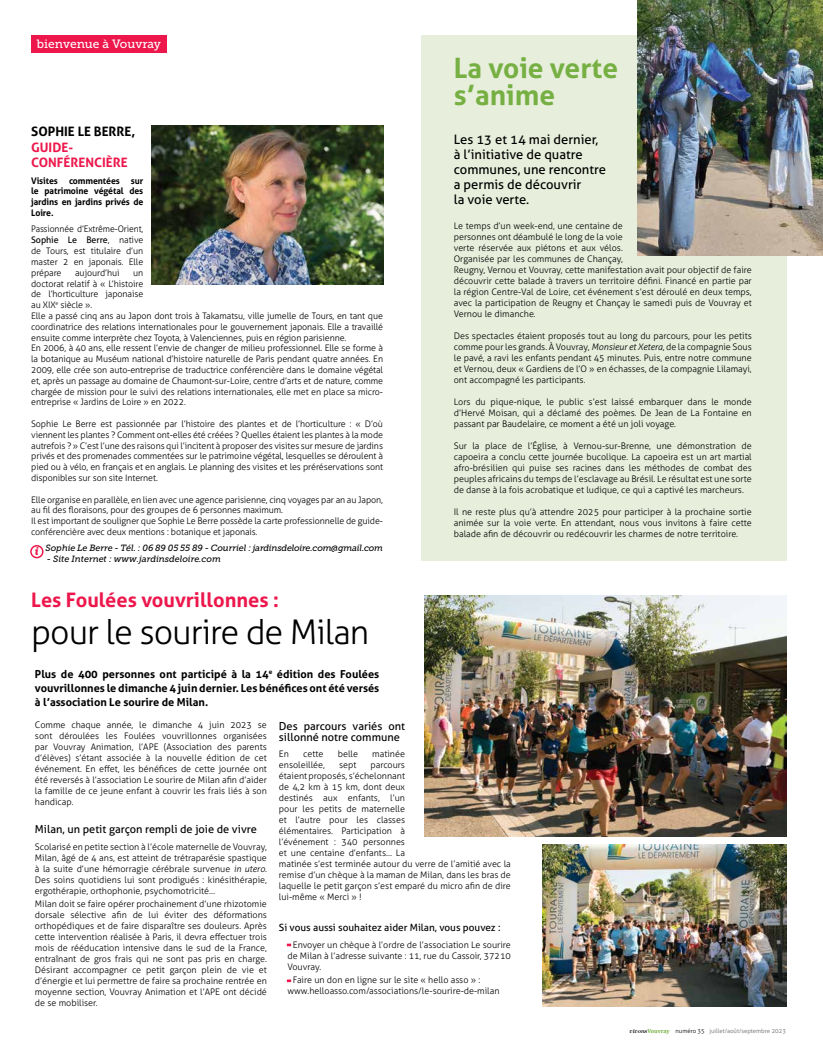
<style>
.page{position:relative;width:823px;height:1049px;background:#fff}
.page>*{position:absolute;margin:0;border:0;box-sizing:border-box;transform-origin:0 0}
.t1{font:300 34px "Aller";letter-spacing:-.03em;color:#000}
.t2{font:700 28px/27px "Aller";color:#76b043}
.t3{font:700 20px "Aller";color:#ed174c}
.t4{font:13px/15px "Aller";color:#000}
.t5{font:700 13px/15.6px "Aller";color:#ed174c}
.t6{font:700 13px "Aller";color:#000}
.t7{font:12px "Museo Slab 500";letter-spacing:-.005em;color:#fff}
.t8{font:700 11px/14px "Aller";color:#000;text-align:justify}
.t9{font:11px/11px "Aller";color:#000}
.t10{font:italic 11px "Museo Slab 900";color:#ed174c}
.t11{font:10px "Aller";color:#000}
.t12{font:300 9px/11px "Aller";letter-spacing:-.01em;color:#000;text-align:justify}
.t13{font:italic 9px "Museo Slab 500";letter-spacing:-.005em;color:#000}
.t14{font:300 9px/10.8px "Aller";letter-spacing:-.01em;color:#000;text-align:justify;scale:.96 1}
.t15{font:700 9px/10.8px "Aller";letter-spacing:-.01em;color:#000;text-align:justify}
.t16{font:300 6px "Aller";color:#636466}
.s1{font-weight:400}
.s2{font-style:italic}
.s3{color:#ed174c}
.s4{font-family:"Tiffany";font-weight:400;font-style:italic;color:#000}
.s5{font-family:"Cambria";font-weight:700;color:#76b043}
.s6{color:#000}
</style>
<div class="page">
<div style="left:420px;top:35px;width:365px;height:526px;background:#e7eedb"></div>
<div style="left:31px;top:35px;width:136px;height:18px;background:#ed174c"></div>
<div style="left:30px;top:545px;width:13px;height:13px;border:2px solid #ed174c;border-radius:50%"></div>
<img style="left:152px;top:125px;width:231px;height:160px">
<svg style="left:286px;top:943px;width:6px;height:4px"></svg>
<svg style="left:286px;top:979px;width:6px;height:4px"></svg>
<img style="left:424px;top:596px;width:361px;height:240px">
<img style="left:542px;top:844px;width:243px;height:162px">
<img style="left:637px;top:0;width:185px;height:255px">
<h3 class="t7" style="left:37px;top:38px;width:125px">bienvenue à Vouvray</h3>
<h3 class="t6" style="left:31px;top:123px;width:105px">SOPHIE LE BERRE,</h3>
<h3 class="t5" style="left:31px;top:139px;width:98px">GUIDE-<br>CONFÉRENCIÈRE</h3>
<p class="t15" style="left:31px;top:175px;width:114px">Visites commentées sur le patrimoine végétal des jardins en jardins privés de Loire.</p>
<p class="t14" style="left:31px;top:224px;width:118px">Passionnée d’Extrême-Orient, <span class="s1">Sophie Le Berre</span>, native de Tours, est titulaire d’un master 2 en japonais. Elle prépare</p>
<p class="t12" style="left:75px;top:267px;width:46px">aujourd’hui</p>
<p class="t12" style="left:31px;top:267px;width:353px;text-align:left;text-indent:102px">un<br>doctorat relatif à « L’histoire<br>de l’horticulture japonaise<br>au XIX<sup>e</sup> siècle ».<br>Elle a passé cinq ans au Japon dont trois à Takamatsu, ville jumelle de Tours, en tant que coordinatrice des relations internationales pour le gouvernement japonais. Elle a travaillé ensuite comme interprète chez Toyota, à Valenciennes, puis en région parisienne.<br>En 2006, à 40 ans, elle ressent l’envie de changer de milieu professionnel. Elle se forme à la botanique au Muséum national d’histoire naturelle de Paris pendant quatre années. En 2009, elle crée son auto-entreprise de traductrice conférencière dans le domaine végétal et, après un passage au domaine de Chaumont-sur-Loire, centre d’arts et de nature, comme chargée de mission pour le suivi des relations internationales, elle met en place sa micro&shy;entreprise « Jardins de Loire » en 2022.</p>
<p class="t12" style="left:31px;top:418px;width:353px">Sophie Le Berre est passionnée par l’histoire des plantes et de l’horticulture : « D’où viennent les plantes ? Comment ont-elles été créées ? Quelles étaient les plantes à la mode autrefois ? » C’est l’une des raisons qui l’incitent à proposer des visites sur mesure de jardins privés et des promenades commentées sur le patrimoine végétal, lesquelles se déroulent à pied ou à vélo, en français et en anglais. Le planning des visites et les préréservations sont disponibles sur son site Internet.</p>
<p class="t12" style="left:31px;top:494px;width:353px;text-align:left">Elle organise en parallèle, en lien avec une agence parisienne, cinq voyages par an au Japon, au fil des floraisons, pour des groupes de 6 personnes maximum.<br>Il est important de souligner que Sophie Le Berre possède la carte professionnelle de guide&shy;conférencière avec deux mentions : botanique et japonais.</p>
<p class="t13" style="left:45px;top:543px;width:339px">Sophie Le Berre - Tél. : 06 89 05 55 89 - Courriel : jardinsdeloire.com@gmail.com</p>
<p class="t13" style="left:47px;top:554px;width:175px">- Site Internet : www.jardinsdeloire.com</p>
<p class="t10" style="left:35px;top:545px;width:6px">i</p>
<h3 class="t3" style="left:31px;top:587px;width:249px">Les Foulées vouvrillonnes :</h3>
<h1 class="t1" style="left:31px;top:611px;width:339px">pour le sourire de Milan</h1>
<p class="t8" style="left:35px;top:667px;width:345px">Plus de 400 personnes ont participé à la 14<sup>e</sup> édition des Foulées vouvrillonnes le dimanche 4 juin dernier. Les bénéfices ont été versés à l’association Le sourire de Milan.</p>
<h2 class="t2" style="left:453px;top:55px;width:166px">La voie verte s’anime</h2>
<h3 class="t4" style="left:453px;top:132px;width:153px">Les 13 et 14 mai dernier, à l’initiative de quatre communes, une rencontre a permis de découvrir<br>la voie verte.</h3>
<p class="t12" style="left:453px;top:220px;width:299px;text-align:left">Le temps d’un week-end, une centaine de<br>personnes ont déambulé le long de la voie<br>verte réservée aux piétons et aux vélos.<br>Organisée par les communes de Chançay,<br>Reugny, Vernou et Vouvray, cette manifestation avait pour objectif de faire découvrir cette balade à travers un territoire défini. Financé en partie par la région Centre-Val de Loire, cet événement s’est déroulé en deux temps, avec la participation de Reugny et Chançay le samedi puis de Vouvray et Vernou le dimanche.</p>
<p class="t12" style="left:453px;top:330px;width:299px">Des spectacles étaient proposés tout au long du parcours, pour les petits comme pour les grands. À Vouvray, <span class="s2">Monsieur et Xetera</span>, de la compagnie Sous le pavé, a ravi les enfants pendant 45 minutes. Puis, entre notre commune et Vernou, deux « Gardiens de l’O » en échasses, de la compagnie Lilamayi, ont accompagné les participants.</p>
<p class="t12" style="left:453px;top:396px;width:299px">Lors du pique-nique, le public s’est laissé embarquer dans le monde d’Hervé Moisan, qui a déclamé des poèmes. De Jean de La Fontaine en passant par Baudelaire, ce moment a été un joli voyage.</p>
<p class="t12" style="left:453px;top:440px;width:299px">Sur la place de l’Église, à Vernou-sur-Brenne, une démonstration de capoeira a conclu cette journée bucolique. La capoeira est un art martial afro-brésilien qui puise ses racines dans les méthodes de combat des peuples africains du temps de l’esclavage au Brésil. Le résultat est une sorte de danse à la fois acrobatique et ludique, ce qui a captivé les marcheurs.</p>
<p class="t12" style="left:453px;top:506px;width:299px">Il ne reste plus qu’à attendre 2025 pour participer à la prochaine sortie animée sur la voie verte. En attendant, nous vous invitons à faire cette balade afin de découvrir ou redécouvrir les charmes de notre territoire.</p>
<p class="t12" style="left:35px;top:719px;width:233px">Comme chaque année, le dimanche 4 juin 2023 se sont déroulées les Foulées vouvrillonnes organisées par Vouvray Animation, l’APE (Association des parents d’élèves) s’étant associée à la nouvelle édition de cet événement. En effet, les bénéfices de cette journée ont été reversés à l’association Le sourire de Milan afin d’aider la famille de ce jeune enfant à couvrir les frais liés à son handicap.</p>
<p class="t9" style="left:35px;top:823px;width:223px">Milan, un petit garçon rempli de joie de vivre</p>
<p class="t12" style="left:35px;top:841px;width:233px">Scolarisé en petite section à l’école maternelle de Vouvray, Milan, âgé de 4 ans, est atteint de trétraparésie spastique à la suite d’une hémorragie cérébrale survenue <span class="s2">in utero</span>.<br>Des soins quotidiens lui sont prodigués : kinésithérapie, ergothérapie, orthophonie, psychomotricité…</p>
<p class="t12" style="left:35px;top:899px;width:233px">Milan doit se faire opérer prochainement d’une rhizotomie dorsale sélective afin de lui éviter des déformations orthopédiques et de faire disparaître ses douleurs. Après cette intervention réalisée à Paris, il devra effectuer trois mois de rééducation intensive dans le sud de la France, entraînant de gros frais qui ne sont pas pris en charge.<br>Désirant accompagner ce petit garçon plein de vie et d’énergie et lui permettre de faire sa prochaine rentrée en moyenne section, Vouvray Animation et l’APE ont décidé de se mobiliser.</p>
<p class="t9" style="left:279px;top:720px;width:127px">Des parcours variés ont sillonné notre commune</p>
<p class="t12" style="left:279px;top:749px;width:12px">En</p>
<p class="t12" style="left:303px;top:749px;width:22px">cette</p>
<p class="t12" style="left:337px;top:749px;width:22px">belle</p>
<p class="t12" style="left:372px;top:749px;width:34px">matinée</p>
<p class="t12" style="left:279px;top:760px;width:48px">ensoleillée,</p>
<p class="t12" style="left:339px;top:760px;width:19px">sept</p>
<p class="t12" style="left:279px;top:760px;width:233px;text-align:left;text-indent:91px">parcours<br>étaient proposés, s’échelonnant<br>de 4,2 km à 15 km, dont deux<br>destinés aux enfants, l’un<br>pour les petits de maternelle<br>et l’autre pour les classes<br>élémentaires. Participation à<br>l’événement : 340 personnes<br>et une centaine d’enfants… La<br>matinée s’est terminée autour du verre de l’amitié avec la remise d’un chèque à la maman de Milan, dans les bras de laquelle le petit garçon s’est emparé du micro afin de dire lui-même « Merci » !</p>
<p class="t11" style="left:279px;top:921px;width:223px">Si vous aussi souhaitez aider Milan, vous pouvez :</p>
<p class="t12" style="left:287px;top:939px;width:225px"><span class="s3">-</span> Envoyer un chèque à l’ordre de l’association Le sourire de Milan à l’adresse suivante : 11, rue du Cassoir, 37210<br>Vouvray.</p>
<p class="t12" style="left:287px;top:975px;width:213px"><span class="s3">-</span> Faire un don en ligne sur le site « hello asso » : www.helloasso.com/associations/le-sourire-de-milan</p>
<p class="t16" style="left:629px;top:1027px;width:158px"><span class="s4">vivons</span><span class="s5">Vouvray</span> <span class="s6">numéro 35</span> juillet/août/septembre 2023</p>
</div>
